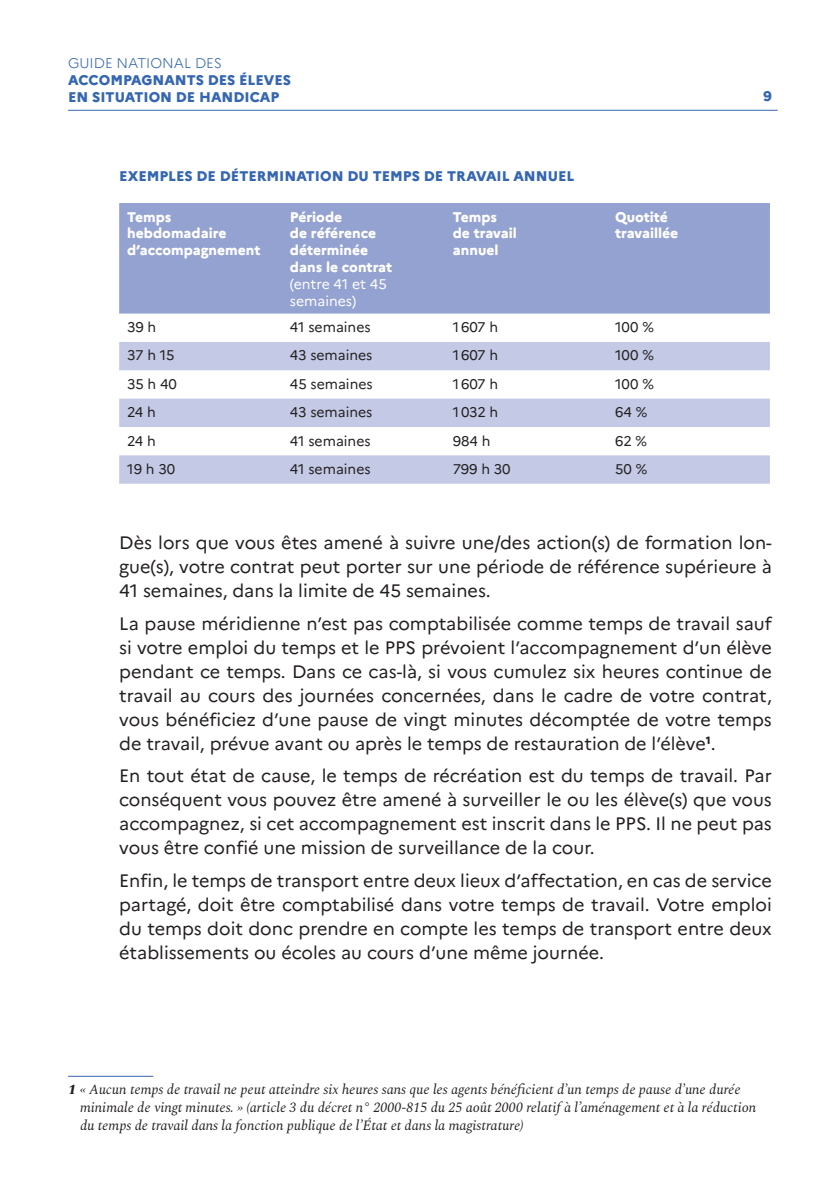
<style>
.page{position:relative;width:840px;height:1191px;background:#fff}
.page>*{position:absolute;margin:0;border:0;box-sizing:border-box;transform-origin:0 0}
.t1{font:18px/24px "Marianne";color:#231f20;text-align:justify}
.t2{font:italic 14px/18px "Spectral";color:#231f20}
.t3{font:14px "Marianne";color:#231f20}
.t4{font:800 14px/16.8px "Marianne";color:#fff}
.t5{font:800 14px/16.8px "Marianne";color:#3566b1}
.t6{font:300 14px "Marianne";color:#3566b1}
.s1{font-weight:400}
.s2{font-weight:800}
</style>
<div class="page">
<hr style="left:68px;top:110px;width:708px;height:1px;background:#3566b1">
<div style="left:119px;top:203px;width:650px;height:110px;background:#94a2d1"></div>
<svg style="left:119px;top:342px;width:650px;height:142px;fill:#c4cae6"></svg>
<hr style="left:68px;top:1075px;width:85px;height:1px;background:#3566b1">
<p class="t6" style="left:68px;top:55px;width:155px">GUIDE NATIONAL DES</p>
<p class="t5" style="left:68px;top:71px;width:224px">ACCOMPAGNANTS DES ÉLEVES<br>EN SITUATION DE HANDICAP</p>
<p class="t5" style="left:119px;top:167px;width:456px">EXEMPLES DE DÉTERMINATION DU TEMPS DE TRAVAIL ANNUEL</p>
<p class="t4" style="left:127px;top:208px;width:135px">Temps hebdomadaire d’accompagnement</p>
<p class="t4" style="left:290px;top:208px;width:104px">Période<br>de référence déterminée dans le contrat <span class="s1">(entre 41 et 45 semaines)</span></p>
<p class="t4" style="left:452px;top:208px;width:65px">Temps de travail annuel</p>
<p class="t4" style="left:614px;top:208px;width:65px">Quotité travaillée</p>
<p class="t3" style="left:127px;top:318px;width:31px">39 h</p>
<p class="t3" style="left:290px;top:318px;width:82px">41 semaines</p>
<p class="t3" style="left:452px;top:318px;width:47px">1607 h</p>
<p class="t3" style="left:614px;top:318px;width:40px">100 %</p>
<p class="t3" style="left:127px;top:347px;width:49px">37 h 15</p>
<p class="t3" style="left:290px;top:347px;width:84px">43 semaines</p>
<p class="t3" style="left:452px;top:347px;width:47px">1607 h</p>
<p class="t3" style="left:614px;top:347px;width:40px">100 %</p>
<p class="t3" style="left:127px;top:375px;width:51px">35 h 40</p>
<p class="t3" style="left:290px;top:375px;width:84px">45 semaines</p>
<p class="t3" style="left:452px;top:375px;width:47px">1607 h</p>
<p class="t3" style="left:614px;top:375px;width:40px">100 %</p>
<p class="t3" style="left:127px;top:403px;width:30px">24 h</p>
<p class="t3" style="left:290px;top:403px;width:84px">43 semaines</p>
<p class="t3" style="left:452px;top:403px;width:47px">1032 h</p>
<p class="t3" style="left:614px;top:403px;width:34px">64 %</p>
<p class="t3" style="left:127px;top:432px;width:30px">24 h</p>
<p class="t3" style="left:290px;top:432px;width:82px">41 semaines</p>
<p class="t3" style="left:452px;top:432px;width:39px">984 h</p>
<p class="t3" style="left:614px;top:432px;width:33px">62 %</p>
<p class="t3" style="left:127px;top:460px;width:49px">19 h 30</p>
<p class="t3" style="left:290px;top:460px;width:82px">41 semaines</p>
<p class="t3" style="left:452px;top:460px;width:59px">799 h 30</p>
<p class="t3" style="left:614px;top:460px;width:34px">50 %</p>
<p class="t5" style="left:763px;top:88px;width:10px">9</p>
<p class="t1" style="left:119px;top:531px;width:653px">Dès lors que vous êtes amené à suivre une/des action(s) de formation lon&shy;gue(s), votre contrat peut porter sur une période de référence supérieure à 41 semaines, dans la limite de 45 semaines.</p>
<p class="t1" style="left:119px;top:611px;width:654px">La pause méridienne n’est pas comptabilisée comme temps de travail sauf si votre emploi du temps et le PPS prévoient l’accompagnement d’un élève pendant ce temps. Dans ce cas-là, si vous cumulez six heures continue de travail au cours des journées concernées, dans le cadre de votre contrat, vous bénéficiez d’une pause de vingt minutes décomptée de votre temps de travail, prévue avant ou après le temps de restauration de l’élève<sup>1</sup>.</p>
<p class="t1" style="left:119px;top:764px;width:653px">En tout état de cause, le temps de récréation est du temps de travail. Par conséquent vous pouvez être amené à surveiller le ou les élève(s) que vous accompagnez, si cet accompagnement est inscrit dans le PPS. Il ne peut pas vous être confié une mission de surveillance de la cour.</p>
<p class="t1" style="left:119px;top:868px;width:653px">Enfin, le temps de transport entre deux lieux d’affectation, en cas de service partagé, doit être comptabilisé dans votre temps de travail. Votre emploi du temps doit donc prendre en compte les temps de transport entre deux établissements ou écoles au cours d’une même journée.</p>
<p class="t2" style="left:80px;top:1079px;width:677px;text-indent:-12px"><span class="s2">1</span> « Aucun temps de travail ne peut atteindre six heures sans que les agents bénéficient d’un temps de pause d’une durée minimale de vingt minutes. » (article 3 du décret n° 2000-815 du 25 août 2000 relatif à l’aménagement et à la réduction du temps de travail dans la fonction publique de l’État et dans la magistrature)</p>
</div>
